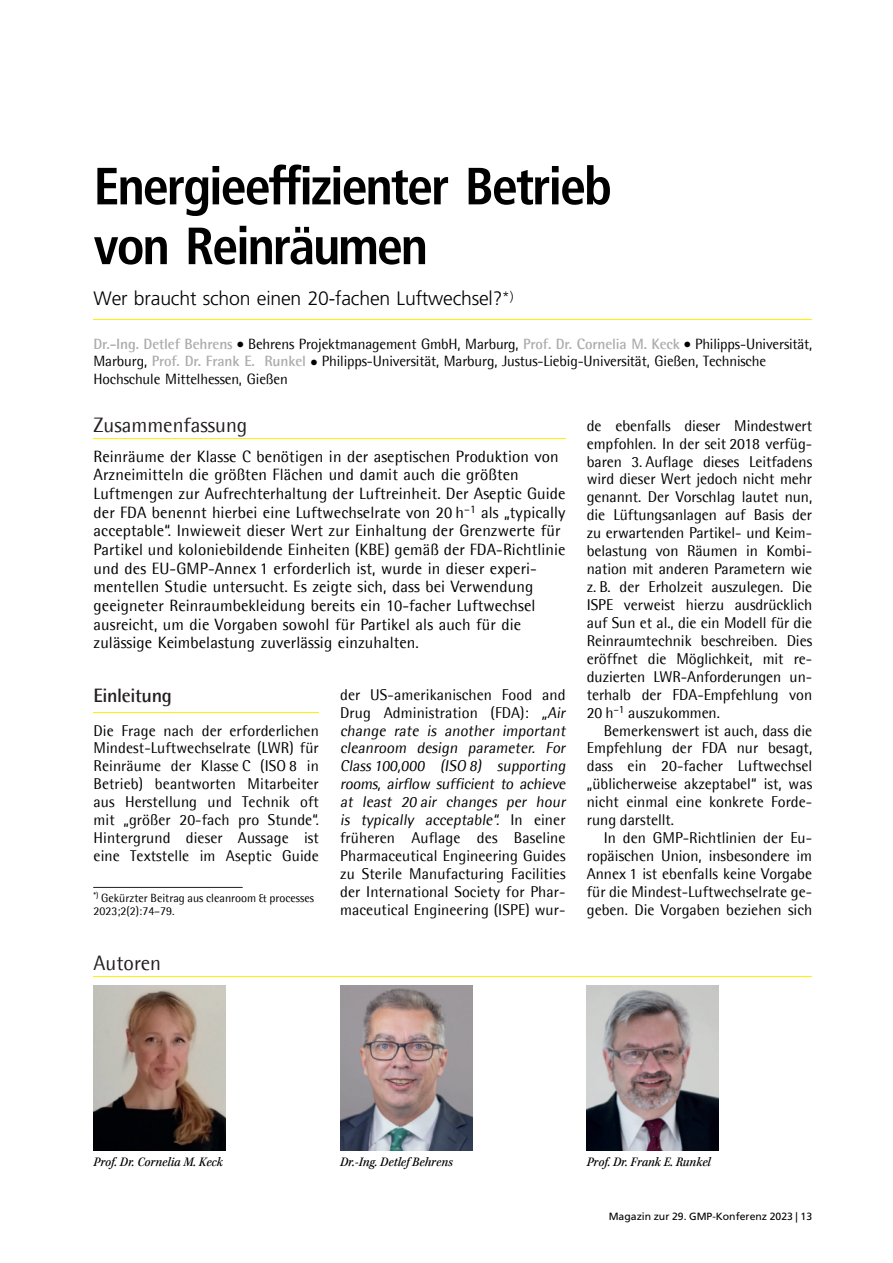
<style>
.page{position:relative;width:893px;height:1263px;background:#fff}
.page>*{position:absolute;margin:0;border:0;box-sizing:border-box;transform-origin:0 0}
.t1{font:700 condensed 52.35px/59.8px "Frutiger";letter-spacing:-.04em;color:#000}
.t2{font:20.85px "Rotis Semi Sans";color:#231f20}
.t3{font:300 19.5px "Frutiger";letter-spacing:-.01em;color:#000}
.t4{font:700 19.5px "Rotis Semi Sans";letter-spacing:-.02em;color:#231f20}
.t5{font:16.5px/18.8px "Rotis Semi Sans";letter-spacing:.005em;color:#000}
.t6{font:15.75px/18px "Rotis Semi Sans";letter-spacing:.005em;color:#000;text-align:justify}
.t7{font:15px/18px "Rotis Semi Sans";letter-spacing:-.01em;color:#000}
.t8{font:13.5px "Kepler Std Medium Scn It";color:#000}
.t9{font:12px/13.5px "Rotis Semi Sans";color:#000}
.t10{font:10.5px "Frutiger LT Std";color:#000}
.s1{font-weight:700;color:#acacac}
</style>
<div class="page">
<hr style="left:94px;top:320px;width:718px;height:1px;background:#fff200">
<hr style="left:94px;top:438px;width:472px;height:1px;background:#fff200">
<hr style="left:94px;top:712px;width:225px;height:1px;background:#fff200">
<hr style="left:94px;top:976px;width:718px;height:1px;background:#fff200">
<img style="left:94px;top:986px;width:131px;height:164px">
<img style="left:340px;top:985px;width:132px;height:165px">
<img style="left:587px;top:985px;width:132px;height:165px">
<hr style="left:94px;top:887px;width:148px;height:1px;background:#231f20">
<h1 class="t1" style="left:94px;top:160px;width:520px">Energieeffizienter Betrieb von Reinräumen</h1>
<p class="t3" style="left:94px;top:290px;width:421px">Wer braucht schon einen 20-fachen Luftwechsel?<sup>*)</sup></p>
<p class="t7" style="left:94px;top:336px;width:720px"><span class="s1">Dr.-Ing. Detlef Behrens</span> ● Behrens Projektmanagement GmbH, Marburg, <span class="s1">Prof. Dr. Cornelia M. Keck</span> ● Philipps-Universität,<br>Marburg, <span class="s1">Prof. Dr. Frank E. Runkel</span> ● Philipps-Universität, Marburg, Justus-Liebig-Universität, Gießen, Technische<br>Hochschule Mittelhessen, Gießen</p>
<h2 class="t2" style="left:94px;top:418px;width:155px">Zusammenfassung</h2>
<p class="t5" style="left:94px;top:448px;width:474px">Reinräume der Klasse C benötigen in der aseptischen Produktion von Arzneimitteln die größten Flächen und damit auch die größten Luftmengen zur Aufrechterhaltung der Luftreinheit. Der Aseptic Guide der FDA benennt hierbei eine Luftwechselrate von 20 h<sup>–1</sup> als „typically acceptable“. Inwieweit dieser Wert zur Einhaltung der Grenzwerte für Partikel und koloniebildende Einheiten (KBE) gemäß der FDA-Richtlinie und des EU-GMP-Annex 1 erforderlich ist, wurde in dieser experi&shy;mentellen Studie untersucht. Es zeigte sich, dass bei Verwendung geeigneter Reinraumbekleidung bereits ein 10-facher Luftwechsel ausreicht, um die Vorgaben sowohl für Partikel als auch für die zulässige Keimbelastung zuverlässig einzuhalten.</p>
<p class="t4" style="left:94px;top:688px;width:80px">Einleitung</p>
<p class="t6" style="left:94px;top:723px;width:227px">Die Frage nach der erforderlichen Mindest-Luftwechselrate (LWR) für Reinräume der Klasse C (ISO 8 in Betrieb) beantworten Mitarbeiter aus Herstellung und Technik oft mit „größer 20-fach pro Stunde“.<br>Hintergrund dieser Aussage ist eine Textstelle im Aseptic Guide</p>
<p class="t6" style="left:587px;top:418px;width:227px">de ebenfalls dieser Mindestwert empfohlen. In der seit 2018 verfüg&shy;baren 3. Auflage dieses Leitfadens wird dieser Wert jedoch nicht mehr genannt. Der Vorschlag lautet nun, die Lüftungsanlagen auf Basis der zu erwartenden Partikel- und Keim&shy;belastung von Räumen in Kombi&shy;nation mit anderen Parametern wie z. B. der Erholzeit auszulegen. Die ISPE verweist hierzu ausdrücklich auf Sun et al., die ein Modell für die Reinraumtechnik beschreiben. Dies eröffnet die Möglichkeit, mit re&shy;duzierten LWR-Anforderungen un&shy;terhalb der FDA-Empfehlung von 20 h<sup>–1</sup> auszukommen.</p>
<p class="t6" style="left:587px;top:723px;width:227px;text-indent:17px">Bemerkenswert ist auch, dass die Empfehlung der FDA nur besagt, dass ein 20-facher Luftwechsel „üblicherweise akzeptabel“ ist, was nicht einmal eine konkrete Forde&shy;rung darstellt.</p>
<p class="t6" style="left:587px;top:830px;width:227px;text-indent:17px">In den GMP-Richtlinien der Eu&shy;ropäischen Union, insbesondere im Annex 1 ist ebenfalls keine Vorgabe für die Mindest-Luftwechselrate ge&shy;geben. Die Vorgaben beziehen sich</p>
<p class="t6" style="left:340px;top:687px;width:229px;text-align:left">der US-amerikanischen Food and Drug Administration (FDA): „Air change rate is another important cleanroom design parameter. For Class 100,000 (ISO 8) supporting rooms, airflow sufficient to achieve at least 20 air changes per hour is typically acceptable“. In einer früheren Auflage des Baseline Pharmaceutical Engineering Guides zu Sterile Manufacturing Facilities der International Society for Phar&shy;maceutical Engineering (ISPE) wur-</p>
<p class="t9" style="left:94px;top:892px;width:222px"><sup>*)</sup> Gekürzter Beitrag aus cleanroom &amp; processes<br>2023;2(2):74–79.</p>
<h2 class="t2" style="left:94px;top:956px;width:69px">Autoren</h2>
<p class="t8" style="left:94px;top:1156px;width:131px">Prof. Dr. Cornelia M. Keck</p>
<p class="t8" style="left:340px;top:1156px;width:114px">Dr.-Ing. Detlef Behrens</p>
<p class="t8" style="left:587px;top:1156px;width:126px">Prof. Dr. Frank E. Runkel</p>
<p class="t10" style="left:609px;top:1212px;width:205px">Magazin zur 29. GMP-Konferenz 2023 | 13</p>
</div>
